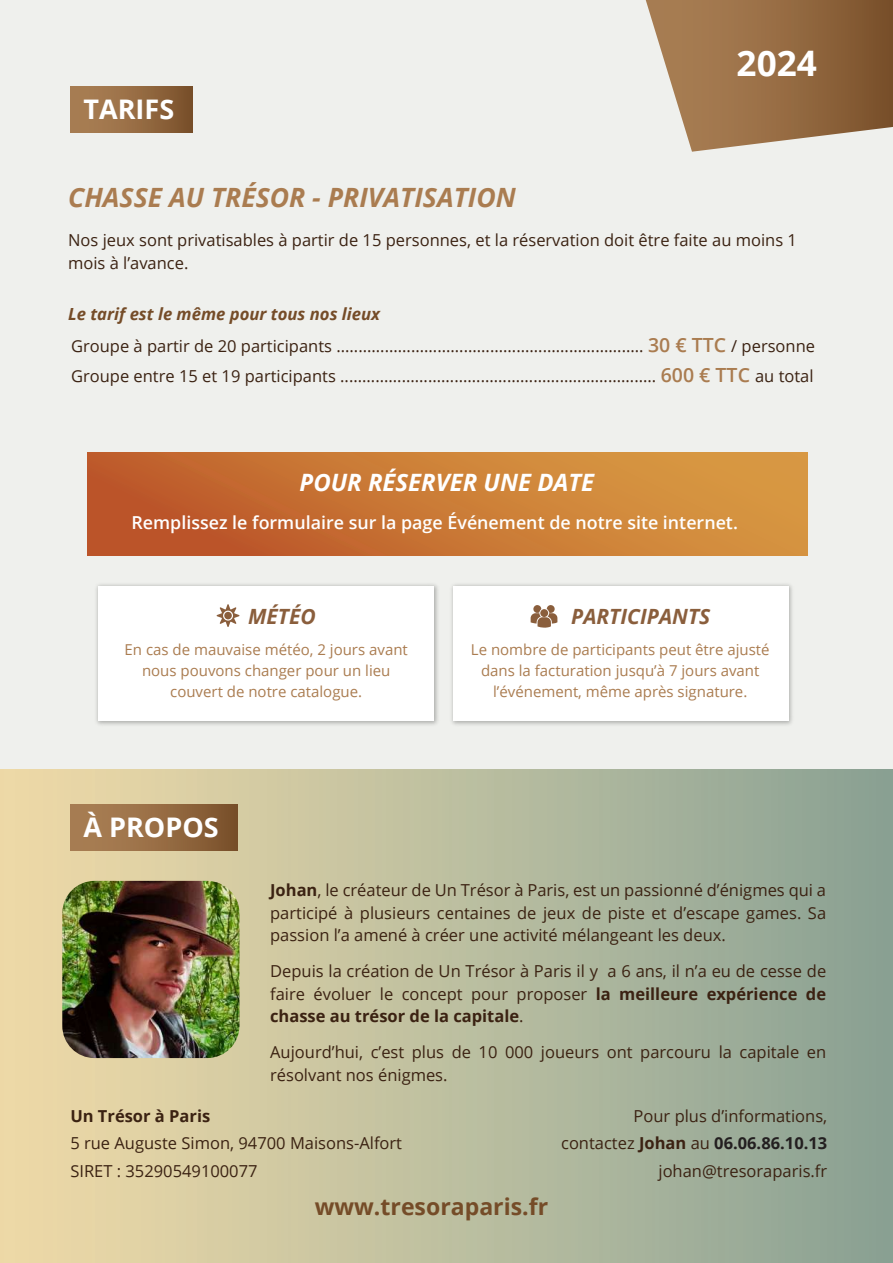
<style>
.page{position:relative;width:893px;height:1263px;background:#eff0ed}
.page>*{position:absolute;margin:0;border:0;box-sizing:border-box;transform-origin:0 0}
.t1{font:700 35.1px "Open Sans";color:#fff}
.t2{font:700 27px "Open Sans";color:#fff}
.t3{font:italic 700 26.55px "Open Sans";color:#aa7c50}
.t4{font:italic 700 23.85px "Open Sans";color:#fff}
.t5{font:700 23.1px "Open Sans";color:#754c28}
.t6{font:italic 700 21px "Open Sans";color:#8a5e3c}
.t7{font:600 17.85px "Open Sans";color:#fff}
.t8{font:italic 700 16.65px "Open Sans";color:#754c28}
.t9{font:16.5px/22.5px "Open Sans";color:#3b2212}
.t10{font:700 16.5px "Open Sans";color:#3b2212}
.t11{font:15px/21px "Open Sans";color:#aa7c50;text-align:center}
.s1{font-weight:600;font-size:19.5px;color:#aa7c50}
.s2{font-weight:700}
.s3{font-weight:700;color:#231f20}
</style>
<div class="page">
<div style="left:0;top:769px;width:893px;height:494px;background:linear-gradient(to right,#f1dba8,#8aa295)"></div>
<svg style="left:646px;top:0;width:247px;height:152px"></svg>
<div style="left:70px;top:86px;width:122px;height:46px;background:linear-gradient(to right,#af8459,#7e542e)"></div>
<div style="left:70px;top:804px;width:167px;height:46px;background:linear-gradient(to right,#ae8459,#7d542e)"></div>
<img style="left:62px;top:881px;width:177px;height:177px">
<img style="left:96px;top:584px;width:342px;height:141px">
<div style="left:98px;top:586px;width:336px;height:135px;background:#fff"></div>
<svg style="left:216px;top:604px;width:24px;height:23px"></svg>
<img style="left:451px;top:584px;width:341px;height:141px">
<div style="left:453px;top:586px;width:336px;height:135px;background:#fff"></div>
<svg style="left:531px;top:605px;width:26px;height:23px"></svg>
<div style="left:87px;top:452px;width:720px;height:103px;background:linear-gradient(to right,#bb5529,#da9d44)"></div>
<h2 class="t2" style="left:84px;top:91px;width:92px">TARIFS</h2>
<h3 class="t3" style="left:68px;top:179px;width:449px">CHASSE AU TRÉSOR - PRIVATISATION</h3>
<h1 class="t1" style="left:737px;top:38px;width:82px">2024</h1>
<p class="t9" style="left:68px;top:229px;width:730px">Nos jeux sont privatisables à partir de 15 personnes, et la réservation doit être faite au moins 1 mois à l’avance.</p>
<p class="t8" style="left:68px;top:302px;width:313px">Le tarif est le même pour tous nos lieux</p>
<p class="t9" style="left:71px;top:331px;width:745px;line-height:29.4px">Groupe à partir de 20 participants ...................................................................... <span class="s1">30 € TTC</span> / personne<br>Groupe entre 15 et 19 participants ........................................................................ <span class="s1">600 € TTC</span> au total</p>
<h3 class="t4" style="left:299px;top:465px;width:296px">POUR RÉSERVER UNE DATE</h3>
<p class="t7" style="left:131px;top:510px;width:608px">Remplissez le formulaire sur la page Événement de notre site internet.</p>
<p class="t6" style="left:248px;top:601px;width:69px">MÉTÉO</p>
<p class="t11" style="left:125px;top:639px;width:285px">En cas de mauvaise météo, 2 jours avant nous pouvons changer pour un lieu couvert de notre catalogue.</p>
<h2 class="t2" style="left:84px;top:808px;width:137px">À PROPOS</h2>
<p class="t6" style="left:571px;top:601px;width:141px">PARTICIPANTS</p>
<p class="t11" style="left:471px;top:639px;width:300px">Le nombre de participants peut être ajusté dans la facturation jusqu’à 7 jours avant l’événement, même après signature.</p>
<p class="t9" style="left:270px;top:879px;width:557px;text-align:justify"><span class="s2">Johan</span>, le créateur de Un Trésor à Paris, est un passionné d’énigmes qui a participé à plusieurs centaines de jeux de piste et d’escape games. Sa passion l’a amené à créer une activité mélangeant les deux.</p>
<p class="t9" style="left:270px;top:960px;width:558px;text-align:justify">Depuis la création de Un Trésor à Paris il y a 6 ans, il n’a eu de cesse de faire évoluer le concept pour proposer <span class="s2">la meilleure expérience de chasse au trésor de la capitale</span>.</p>
<p class="t9" style="left:270px;top:1041px;width:558px">Aujourd’hui, c’est plus de 10 000 joueurs ont parcouru la capitale en résolvant nos énigmes.</p>
<p class="t10" style="left:70px;top:1104px;width:141px">Un Trésor à Paris</p>
<p class="t9" style="left:70px;top:1129px;width:333px;line-height:27.3px">5 rue Auguste Simon, 94700 Maisons-Alfort<br>SIRET : 35290549100077</p>
<h3 class="t5" style="left:315px;top:1190px;width:235px">www.tresoraparis.fr</h3>
<p class="t9" style="left:561px;top:1102px;width:268px;line-height:27.3px;text-align:right">Pour plus d’informations, contactez <span class="s2">Johan</span> au <span class="s3">06.06.86.10.13 </span>johan@tresoraparis.fr</p>
</div>
